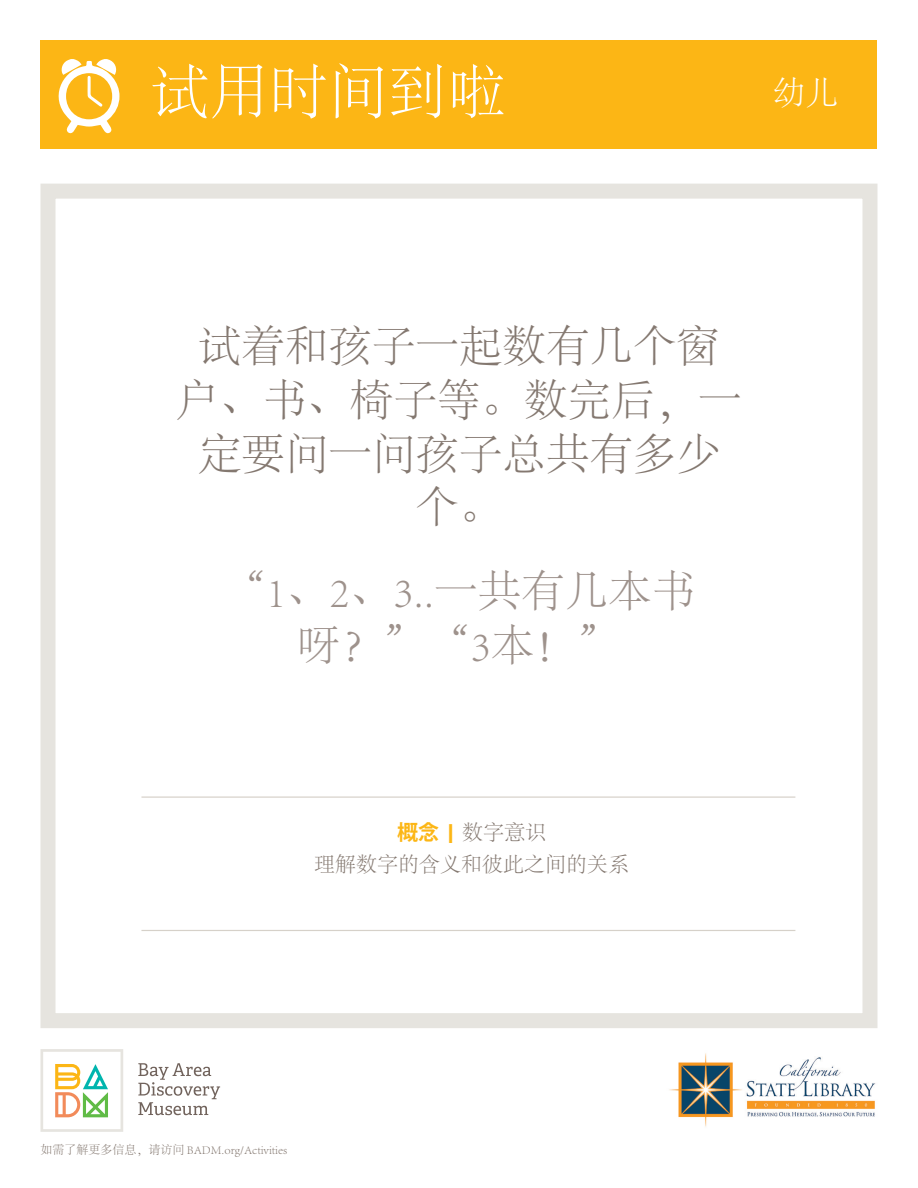
<style>
.page{position:relative;width:918px;height:1188px;background:#fff}
.page>*{position:absolute;margin:0;border:0;box-sizing:border-box;transform-origin:0 0}
.t1{font:300 59.25px "Adobe Song Std";color:#fff}
.t2{font:300 43.5px/54px "Adobe Song Std";color:#847870;text-align:center}
.t3{font:300 43.5px/54px "Adobe Song Std";color:#9e928c;text-align:center}
.t4{font:300 33px "Adobe Song Std";color:#fff}
.t5{font:300 21px/31.5px "Adobe Song Std";color:#847870;text-align:center}
.t6{font:300 12px "Adobe Song Std";color:#847870}
.s1{font-family:"Koz Go Pr 6 N";font-weight:700;color:#fcb615}
.s2{font-family:"Adelle PE";font-weight:700;color:#fcb615}
</style>
<div class="page">
<div style="left:40px;top:184px;width:838px;height:844px;border:15px solid #e6e4df"></div>
<div style="left:40px;top:40px;width:838px;height:109px;background:#fcb615"></div>
<svg style="left:58px;top:59px;width:62px;height:75px"></svg>
<hr style="left:141px;top:796px;width:654px;height:2px;background:#d6d1c9">
<hr style="left:141px;top:930px;width:654px;height:1px;background:#d6d1c9">
<svg style="left:138px;top:1063px;width:82px;height:52px"></svg>
<svg style="left:40px;top:1049px;width:83px;height:83px"></svg>
<img style="left:669px;top:1053px;width:207px;height:74px">
<h1 class="t1" style="left:150px;top:60px;width:357px">试用时间到啦</h1>
<p class="t4" style="left:772px;top:75px;width:67px">幼儿</p>
<p class="t2" style="left:176px;top:320px;width:567px">试着和孩子一起数有几个窗户、书、椅子等。数完后，一定要问一问孩子总共有多少个。</p>
<p class="t3" style="left:223px;top:566px;width:474px">“1、2、3..一共有几本书呀？”“3本！”</p>
<p class="t5" style="left:314px;top:818px;width:316px"><span class="s1">概念</span> <span class="s2">|</span> 数字意识<br>理解数字的含义和彼此之间的关系</p>
<p class="t6" style="left:40px;top:1144px;width:248px">如需了解更多信息，请访问 BADM.org/Activities</p>
</div>
